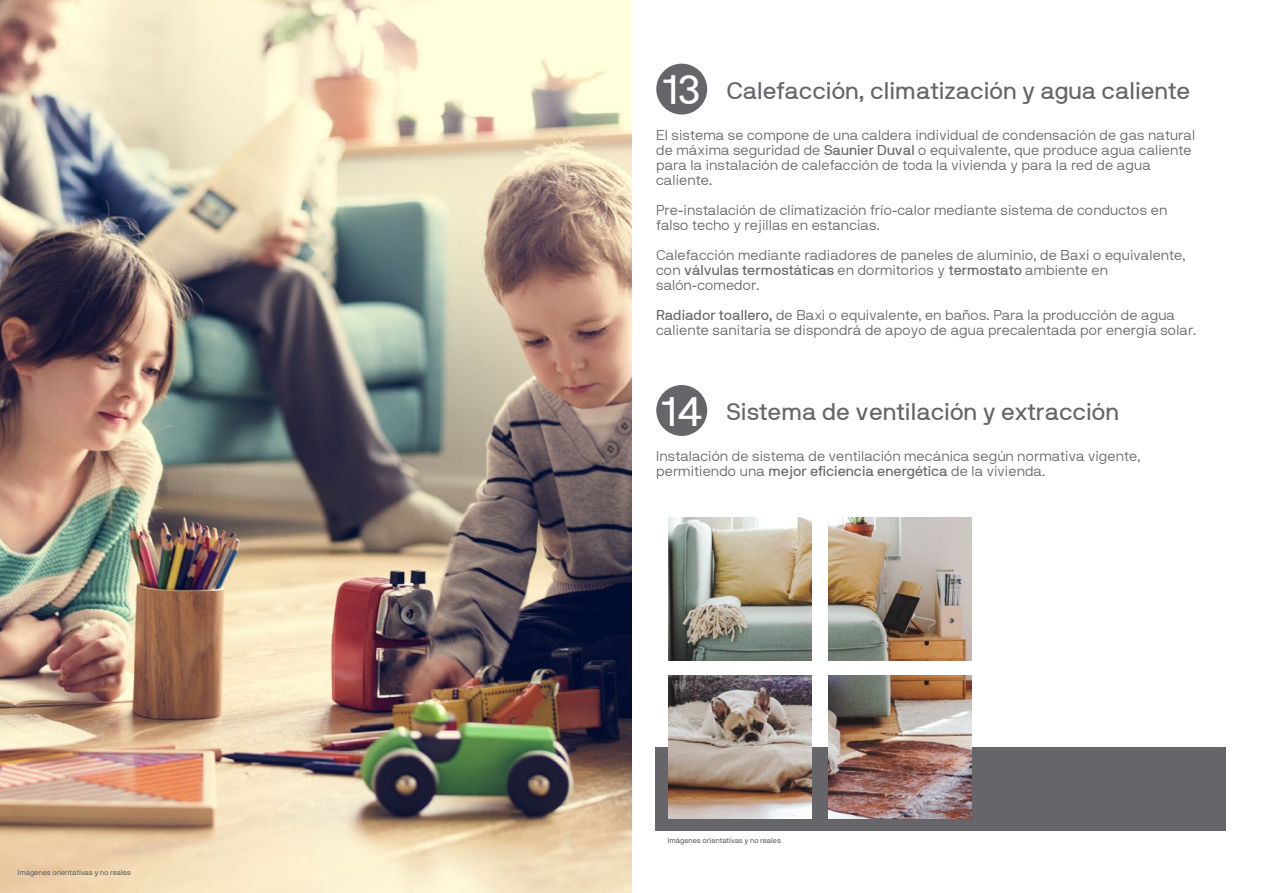
<style>
.page{position:relative;width:1263px;height:893px;background:#fff}
.page>*{position:absolute;margin:0;border:0;box-sizing:border-box;transform-origin:0 0}
.t1{font:41.1px "NB International Regular Webfont";color:#fff}
.t2{font:24px "NB International Regular Webfont";color:#65656a}
.t3{font:14.25px/15px "NB International Light Webfont";color:#65656a}
.t4{font:14.25px "NB International Regular Webfont";color:#65656a}
.t5{font:7.5px "NB International Pro";color:#65656a}
.s1{font-size:41.1px;color:#fff}
.s2{font-family:"NB International Regular Webfont"}
.s3{font-family:"NB International Light Webfont"}
</style>
<div class="page">
<div style="left:655px;top:747px;width:571px;height:83px;background:#65656a"></div>
<div style="left:656px;top:64px;width:51px;height:51px;background:#65656a;border-radius:50%"></div>
<div style="left:656px;top:385px;width:51px;height:51px;background:#65656a;border-radius:50%"></div>
<img style="left:0;top:0;width:631px;height:893px">
<img style="left:829px;top:676px;width:143px;height:143px">
<img style="left:669px;top:676px;width:143px;height:143px">
<img style="left:829px;top:517px;width:143px;height:143px">
<img style="left:668px;top:517px;width:143px;height:143px">
<p class="t5" style="left:18px;top:869px;width:115px">Imágenes orientativas y no reales</p>
<h2 class="t2" style="left:663px;top:77px;width:529px"><span class="s1">13</span> Calefacción, climatización y agua caliente</h2>
<p class="t3" style="left:656px;top:127px;width:541px">El sistema se compone de una caldera individual de condensación de gas natural de máxima seguridad de <span class="s2">Saunier Duval</span> o equivalente, que produce agua caliente para la instalación de calefacción de toda la vivienda y para la red de agua caliente.</p>
<p class="t3" style="left:656px;top:202px;width:513px">Pre-instalación de climatización frío-calor mediante sistema de conductos en falso techo y rejillas en estancias.</p>
<p class="t3" style="left:656px;top:247px;width:531px">Calefacción mediante radiadores de paneles de aluminio, de Baxi o equivalente,</p>
<p class="t4" style="left:656px;top:262px;width:453px"><span class="s3">con</span> válvulas termostáticas <span class="s3">en dormitorios y</span> termostato <span class="s3">ambiente en</span></p>
<p class="t3" style="left:656px;top:270px;width:520px;line-height:30px">salón-comedor.<br><span class="s2">Radiador toallero,</span> de Baxi o equivalente, en baños. Para la producción de agua</p>
<p class="t3" style="left:656px;top:322px;width:542px">caliente sanitaria se dispondrá de apoyo de agua precalentada por energía solar.</p>
<h1 class="t1" style="left:662px;top:388px;width:41px">14</h1>
<h2 class="t2" style="left:726px;top:398px;width:394px">Sistema de ventilación y extracción</h2>
<p class="t3" style="left:656px;top:449px;width:486px">Instalación de sistema de ventilación mecánica según normativa vigente, permitiendo una <span class="s2">mejor eficiencia energética</span> de la vivienda.</p>
<p class="t5" style="left:668px;top:837px;width:115px">Imágenes orientativas y no reales</p>
</div>
